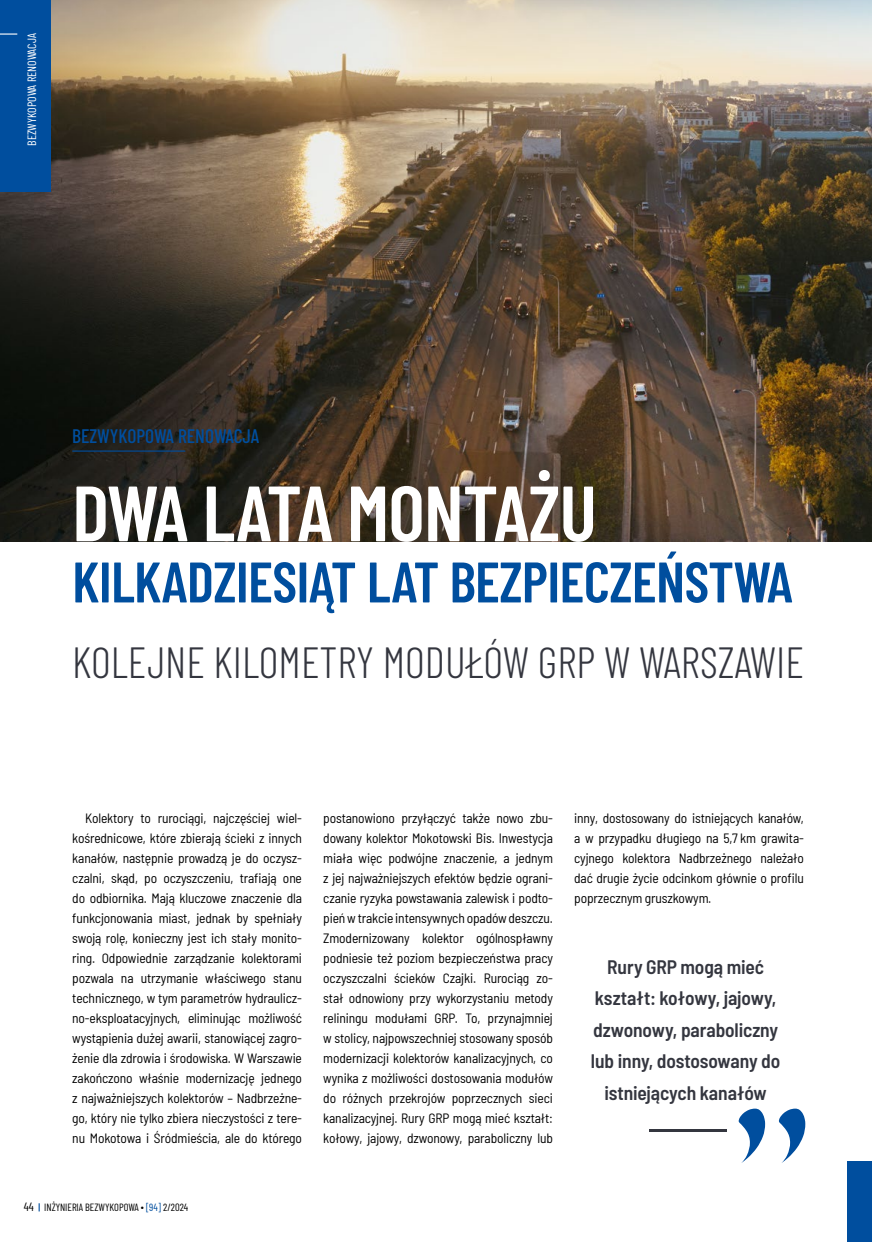
<style>
.page{position:relative;width:872px;height:1242px;background:#fff}
.page>*{position:absolute;margin:0;border:0;box-sizing:border-box;transform-origin:0 0}
.t1{font:600 78.15px "Barlow Condensed";letter-spacing:-.01em;color:#fff}
.t2{font:600 57px "Barlow Condensed";letter-spacing:-.01em;color:#004e9e}
.t3{font:300 43.5px "Barlow Condensed";color:#34363f}
.t4{font:600 semi-condensed 19.5px/31.5px "Barlow";letter-spacing:-.01em;color:#34363f;text-align:center}
.t5{font:500 19.5px "Barlow Condensed";color:#004e9e}
.t6{font:semi-condensed 13.5px/20px "Barlow";letter-spacing:-.01em;color:#000;text-align:justify}
.t7{font:12px "Barlow Condensed";color:#fff}
.t8{font:10.5px "Barlow Condensed";color:#000}
.s1{font-size:12px}
.s2{color:#004e9e}
</style>
<div class="page">
<img style="left:0;top:0;width:872px;height:541px">
<div style="left:847px;top:1161px;width:25px;height:81px;background:#004e9e"></div>
<div style="left:0;top:0;width:50px;height:192px;background:#004e9e"></div>
<svg style="left:0;top:33px;width:17px;height:2px"></svg>
<hr style="left:72px;top:450px;width:113px;height:1px;background:#004e9e">
<hr style="left:648px;top:1129px;width:78px;height:2px;background:#34363f">
<svg style="left:779px;top:1108px;width:26px;height:55px"></svg>
<svg style="left:738px;top:1108px;width:27px;height:55px"></svg>
<p class="t7" style="left:23px;top:146px;width:114px;rotate:-90deg">BEZWYKOPOWA RENOWACJA</p>
<h3 class="t5" style="left:72px;top:422px;width:189px">BEZWYKOPOWA RENOWACJA</h3>
<h1 class="t1" style="left:72px;top:457px;width:526px">DWA LATA MONTAŻU</h1>
<h2 class="t2" style="left:72px;top:541px;width:722px">KILKADZIESIĄT LAT BEZPIECZEŃSTWA</h2>
<h3 class="t3" style="left:72px;top:631px;width:733px">KOLEJNE KILOMETRY MODUŁÓW GRP W WARSZAWIE</h3>
<p class="t6" style="left:72px;top:807px;width:231px;text-indent:13px">Kolektory to rurociągi, najczęściej wiel&shy;kośrednicowe, które zbierają ścieki z innych kanałów, następnie prowadzą je do oczysz&shy;czalni, skąd, po oczyszczeniu, trafiają one do odbiornika. Mają kluczowe znaczenie dla funkcjonowania miast, jednak by spełniały swoją rolę, konieczny jest ich stały monito&shy;ring. Odpowiednie zarządzanie kolektorami pozwala na utrzymanie właściwego stanu technicznego, w tym parametrów hydraulicz&shy;no-eksploatacyjnych, eliminując możliwość wystąpienia dużej awarii, stanowiącej zagro&shy;żenie dla zdrowia i środowiska. W Warszawie zakończono właśnie modernizację jednego z najważniejszych kolektorów – Nadbrzeżne&shy;go, który nie tylko zbiera nieczystości z tere&shy;nu Mokotowa i Śródmieścia, ale do którego</p>
<p class="t6" style="left:323px;top:807px;width:231px">postanowiono przyłączyć także nowo zbu&shy;dowany kolektor Mokotowski Bis. Inwestycja miała więc podwójne znaczenie, a jednym z jej najważniejszych efektów będzie ograni&shy;czanie ryzyka powstawania zalewisk i podto&shy;pień w trakcie intensywnych opadów deszczu.<br>Zmodernizowany kolektor ogólnospławny podniesie też poziom bezpieczeństwa pracy oczyszczalni ścieków Czajki. Rurociąg zo&shy;stał odnowiony przy wykorzystaniu metody reliningu modułami GRP. To, przynajmniej w stolicy, najpowszechniej stosowany sposób modernizacji kolektorów kanalizacyjnych, co wynika z możliwości dostosowania modułów do różnych przekrojów poprzecznych sieci kanalizacyjnej. Rury GRP mogą mieć kształt: kołowy, jajowy, dzwonowy, paraboliczny lub</p>
<p class="t6" style="left:574px;top:807px;width:231px">inny, dostosowany do istniejących kanałów, a w przypadku długiego na 5,7 km grawita&shy;cyjnego kolektora Nadbrzeżnego należało dać drugie życie odcinkom głównie o profilu poprzecznym gruszkowym.</p>
<h3 class="t4" style="left:591px;top:949px;width:191px">Rury GRP mogą mieć kształt: kołowy, jajowy, dzwonowy, paraboliczny lub inny, dostosowany do istniejących kanałów</h3>
<p class="t8" style="left:24px;top:1199px;width:166px"><span class="s1">44</span> INŻYNIERIA BEZWYKOPOWA ∙ <span class="s2">[94]</span> 2/2024</p>
</div>
